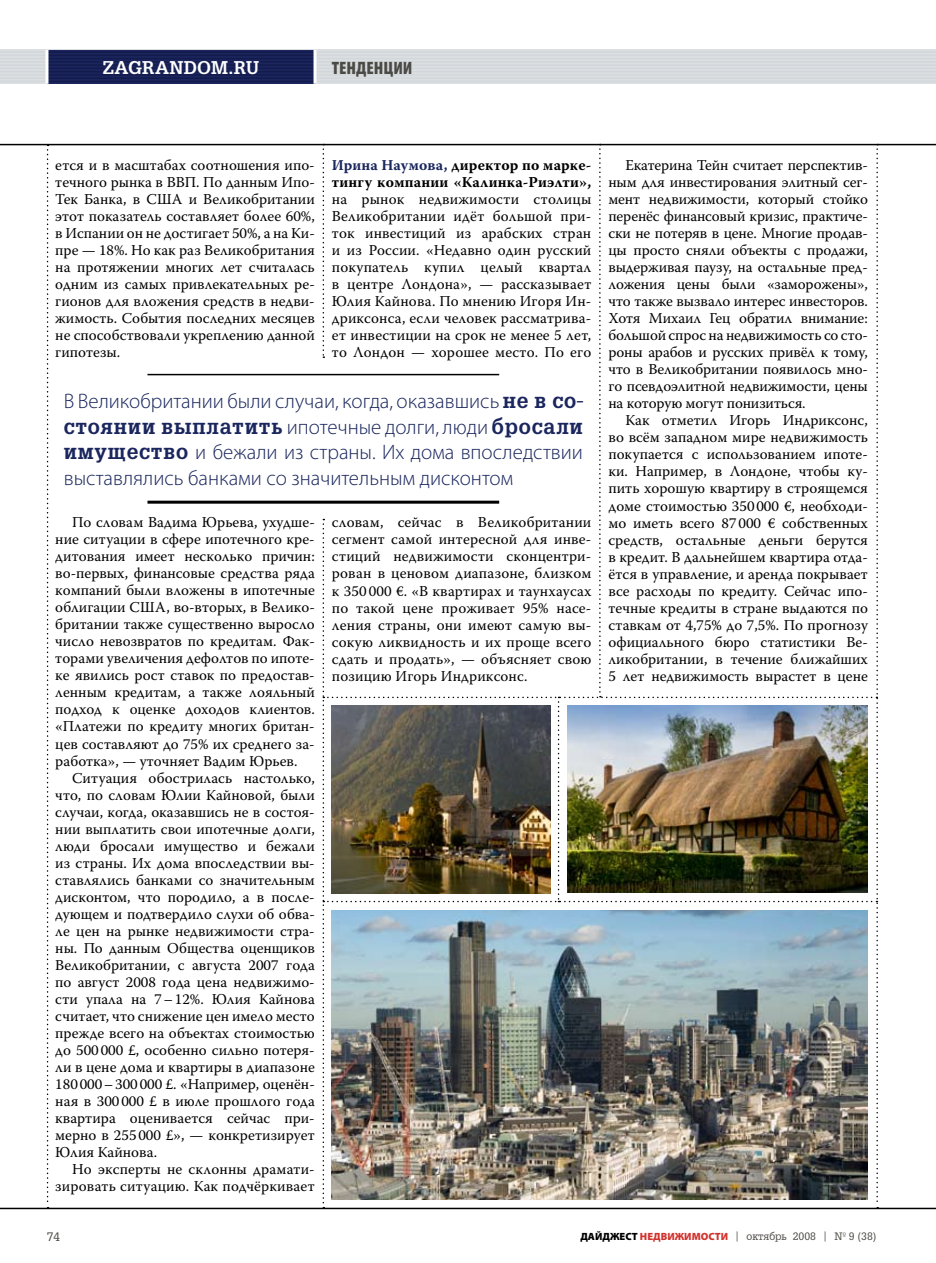
<style>
.page{position:relative;width:936px;height:1263px;background:#fff}
.page>*{position:absolute;margin:0;border:0;box-sizing:border-box;transform-origin:0 0}
.t1{font:300 21px/25.5px "Myriad Pro";color:#1a265d}
.t2{font:700 21px "AG Gloria";letter-spacing:.04em;color:#1a265d}
.t3{font:700 18px "AG Gloria";color:#fff}
.t4{font:900 condensed 18px "Myriad Pro";color:#4b4a46}
.t5{font:15px/17px "Warnock Pro";color:#000;text-align:justify}
.t6{font:700 15px/17px "Warnock Pro";letter-spacing:.01em;color:#000}
.t7{font:12px "AG Gloria";color:#4b4a46}
.t8{font:10.5px "AG Gloria";color:#4b4a46}
.s1{color:#1a265d}
.s2{font-family:"AG Gloria";font-weight:700}
.s3{font-family:"Myriad Pro";font-weight:300}
.s4{font-family:"Myriad Pro";font-weight:900;color:#000}
.s5{font-family:"Myriad Pro";font-weight:900;color:#d1342f}
.s6{font-family:"Warnock Pro"}
</style>
<div class="page">
<div style="left:0;top:50px;width:935px;height:34px;background:#dcdfe1"></div>
<hr style="left:0;top:51px;width:935px;height:2px;background:#d1d7da">
<hr style="left:0;top:55px;width:935px;height:1px;background:#d1d7da">
<hr style="left:0;top:58px;width:935px;height:1px;background:#d1d7da">
<hr style="left:0;top:61px;width:935px;height:2px;background:#d1d7da">
<hr style="left:0;top:64px;width:935px;height:2px;background:#d1d7da">
<hr style="left:0;top:68px;width:935px;height:1px;background:#d1d7da">
<hr style="left:0;top:71px;width:935px;height:1px;background:#d1d7da">
<hr style="left:0;top:74px;width:935px;height:2px;background:#d1d7da">
<hr style="left:0;top:77px;width:935px;height:2px;background:#d1d7da">
<hr style="left:0;top:81px;width:935px;height:1px;background:#d1d7da">
<div style="left:47px;top:50px;width:268px;height:34px;background:#1a265d"></div>
<hr style="left:0;top:144px;width:935px;height:1px;background:#000">
<hr style="left:47px;top:51px;width:268px;height:2px;background:#141a4c">
<hr style="left:47px;top:55px;width:268px;height:1px;background:#141a4c">
<hr style="left:47px;top:58px;width:268px;height:1px;background:#141a4c">
<hr style="left:47px;top:61px;width:268px;height:2px;background:#141a4c">
<hr style="left:47px;top:64px;width:268px;height:2px;background:#141a4c">
<hr style="left:47px;top:68px;width:268px;height:1px;background:#141a4c">
<hr style="left:47px;top:71px;width:268px;height:1px;background:#141a4c">
<hr style="left:47px;top:74px;width:268px;height:2px;background:#141a4c">
<hr style="left:47px;top:77px;width:268px;height:2px;background:#141a4c">
<hr style="left:47px;top:81px;width:268px;height:1px;background:#141a4c">
<hr style="left:45px;top:50px;width:3px;height:34px;background:#fff">
<hr style="left:313px;top:50px;width:3px;height:34px;background:#fff">
<hr style="left:0;top:1208px;width:935px;height:1px;background:#000">
<svg style="left:47px;top:145px;width:2px;height:1063px"></svg>
<hr style="left:147px;top:374px;width:352px;height:1px;background:#000">
<hr style="left:147px;top:501px;width:352px;height:3px;background:#000">
<img style="left:322px;top:145px;width:556px;height:1063px">
<p class="t3" style="left:103px;top:57px;width:158px">ZAGRANDOM.RU</p>
<p class="t4" style="left:332px;top:57px;width:82px">ТЕНДЕНЦИИ</p>
<p class="t5" style="left:55px;top:156px;width:261px">ется и в масштабах соотношения ипо&shy;течного рынка в ВВП. По данным Ипо-Тек Банка, в США и Великобритании этот показатель составляет более 60%, в Испании он не достигает 50%, а на Ки&shy;пре — 18%. Но как раз Великобритания на протяжении многих лет считалась одним из самых привлекательных ре&shy;гионов для вложения средств в недви&shy;жимость. События последних месяцев не способствовали укреплению данной гипотезы.</p>
<p class="t6" style="left:332px;top:157px;width:261px"><span class="s1">Ирина Наумова,</span> директор по марке&shy;тингу компании «Калинка-Риэлти»,</p>
<p class="t5" style="left:332px;top:191px;width:261px">на рынок недвижимости столицы Великобритании идёт большой при&shy;ток инвестиций из арабских стран и из России. «Недавно один русский покупатель купил целый квартал в центре Лондона», — рассказывает Юлия Кайнова. По мнению Игоря Ин&shy;дриксонса, если человек рассматрива&shy;ет инвестиции на срок не менее 5 лет, то Лондон — хорошее место. По его</p>
<h1 class="t1" style="left:64px;top:389px;width:520px">В Великобритании были случаи, когда, оказавшись <span class="s2">не в со-</span></h1>
<h1 class="t2" style="left:64px;top:414px;width:520px">стоянии выплатить <span class="s3">ипотечные долги, люди</span> бросали</h1>
<h1 class="t1" style="left:64px;top:440px;width:520px"><span class="s2">имущество</span> и бежали из страны. Их дома впоследствии выставлялись банками со значительным дисконтом</h1>
<p class="t5" style="left:55px;top:514px;width:261px;text-indent:17px">По словам Вадима Юрьева, ухудше&shy;ние ситуации в сфере ипотечного кре&shy;дитования имеет несколько причин: во-первых, финансовые средства ряда компаний были вложены в ипотечные облигации США, во-вторых, в Велико&shy;британии также существенно выросло число невозвратов по кредитам. Фак&shy;торами увеличения дефолтов по ипоте&shy;ке явились рост ставок по предостав&shy;ленным кредитам, а также лояльный подход к оценке доходов клиентов. «Платежи по кредиту многих британ&shy;цев составляют до 75% их среднего за&shy;работка», — уточняет Вадим Юрьев.</p>
<p class="t5" style="left:55px;top:769px;width:261px;text-indent:17px">Ситуация обострилась настолько, что, по словам Юлии Кайновой, были случаи, когда, оказавшись не в состоя&shy;нии выплатить свои ипотечные долги, люди бросали имущество и бежали из страны. Их дома впоследствии вы&shy;ставлялись банками со значительным дисконтом, что породило, а в после&shy;дующем и подтвердило слухи об обва&shy;ле цен на рынке недвижимости стра&shy;ны. По данным Общества оценщиков Великобритании, с августа 2007 года по август 2008 года цена недвижимо&shy;сти упала на 7–12%. Юлия Кайнова считает, что снижение цен имело место прежде всего на объектах стоимостью до 500000 £, особенно сильно потеря&shy;ли в цене дома и квартиры в диапазоне 180000–300000 £. «Например, оценён&shy;ная в 300000 £ в июле прошлого года квартира оценивается сейчас при&shy;мерно в 255000 £», — конкретизирует Юлия Кайнова.</p>
<p class="t5" style="left:55px;top:1160px;width:261px;text-align:right">Но эксперты не склонны драмати&shy;зировать ситуацию. Как подчёркивает</p>
<p class="t5" style="left:332px;top:514px;width:261px">словам, сейчас в Великобритании сегмент самой интересной для инве&shy;стиций недвижимости сконцентри&shy;рован в ценовом диапазоне, близком к 350 000 €. «В квартирах и таунхаусах по такой цене проживает 95% насе&shy;ления страны, они имеют самую вы&shy;сокую ликвидность и их проще всего сдать и продать», — объясняет свою позицию Игорь Индриксонс.</p>
<p class="t5" style="left:608px;top:157px;width:261px;text-indent:17px">Екатерина Тейн считает перспектив&shy;ным для инвестирования элитный сег&shy;мент недвижимости, который стойко перенёс финансовый кризис, практиче&shy;ски не потеряв в цене. Многие продав&shy;цы просто сняли объекты с продажи, выдерживая паузу, на остальные пред&shy;ложения цены были «заморожены», что также вызвало интерес инвесторов.<br>Хотя Михаил Гец обратил внимание: большой спрос на недвижимость со сто&shy;роны арабов и русских привёл к тому, что в Великобритании появилось мно&shy;го псевдоэлитной недвижимости, цены на которую могут понизиться.</p>
<p class="t5" style="left:608px;top:412px;width:261px;text-indent:17px">Как отметил Игорь Индриксонс, во всём западном мире недвижимость покупается с использованием ипоте&shy;ки. Например, в Лондоне, чтобы ку&shy;пить хорошую квартиру в строящемся доме стоимостью 350000 €, необходи&shy;мо иметь всего 87000 € собственных средств, остальные деньги берутся в кредит. В дальнейшем квартира отда&shy;ётся в управление, и аренда покрывает все расходы по кредиту. Сейчас ипо&shy;течные кредиты в стране выдаются по ставкам от 4,75% до 7,5%. По прогнозу официального бюро статистики Ве&shy;ликобритании, в течение ближайших 5 лет недвижимость вырастет в цене</p>
<p class="t7" style="left:47px;top:1229px;width:15px">74</p>
<p class="t8" style="left:580px;top:1230px;width:297px"><span class="s4">ДАЙДЖЕСТ</span> <span class="s5">НЕДВИЖИМОСТИ</span> <span class="s6">|</span> октябрь 2008 <span class="s6">|</span> № 9 (38)</p>
</div>
